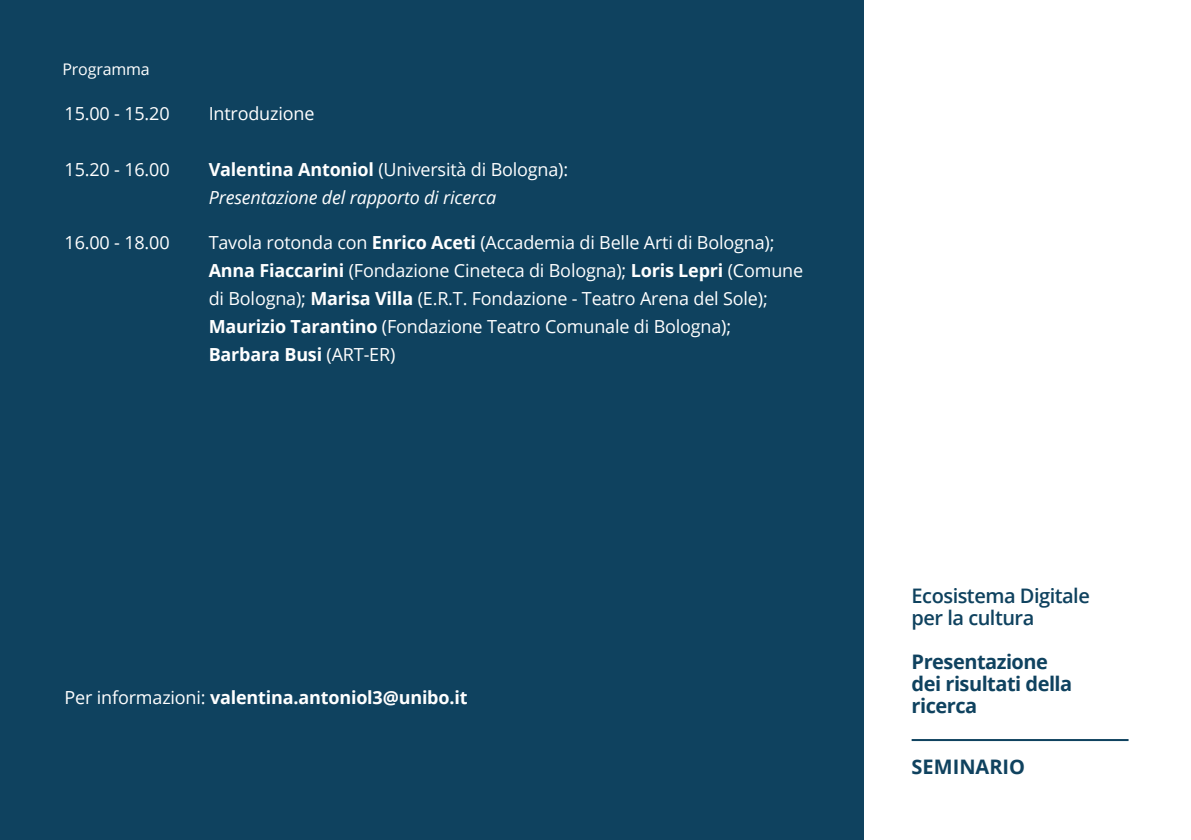
<style>
.page{position:relative;width:1191px;height:840px;background:#fff}
.page>*{position:absolute;margin:0;border:0;box-sizing:border-box;transform-origin:0 0}
.t1{font:700 20px/22px "Open Sans";letter-spacing:-.025em;color:#0f425f}
.t2{font:600 20px/22px "Open Sans";letter-spacing:-.025em;color:#0f425f}
.t3{font:700 20px "Open Sans";color:#0f425f}
.t4{font:18px/28px "Open Sans";letter-spacing:-.01em;color:#fff}
.t5{font:italic 18px/28px "Open Sans";letter-spacing:-.01em;color:#fff}
.t6{font:700 18px "Open Sans";letter-spacing:-.01em;color:#fff}
.t7{font:16px "Open Sans";letter-spacing:-.01em;color:#fff}
.s1{font-weight:700;font-style:normal}
.s2{font-style:normal}
.s3{font-weight:700}
.s4{font-weight:400}
</style>
<div class="page">
<div style="left:0;top:0;width:863px;height:839px;background:#0f425f"></div>
<hr style="left:911px;top:738px;width:217px;height:2px;background:#0f425f">
<p class="t7" style="left:62px;top:58px;width:89px">Programma</p>
<p class="t4" style="left:65px;top:99px;width:106px">15.00 - 15.20</p>
<p class="t4" style="left:209px;top:99px;width:107px">Introduzione</p>
<p class="t4" style="left:65px;top:155px;width:106px">15.20 - 16.00</p>
<p class="t5" style="left:209px;top:155px;width:361px"><span class="s1">Valentina Antoniol</span> <span class="s2">(Università di Bologna):<br></span>Presentazione del rapporto di ricerca</p>
<p class="t4" style="left:65px;top:228px;width:106px">16.00 - 18.00</p>
<p class="t4" style="left:209px;top:228px;width:596px">Tavola rotonda con <span class="s3">Enrico Aceti</span> (Accademia di Belle Arti di Bologna); <span class="s3">Anna Fiaccarini</span> (Fondazione Cineteca di Bologna); <span class="s3">Loris Lepri</span> (Comune di Bologna); <span class="s3">Marisa Villa</span> (E.R.T. Fondazione - Teatro Arena del Sole); <span class="s3">Maurizio Tarantino</span> (Fondazione Teatro Comunale di Bologna); <span class="s3">Barbara Busi</span> (ART-ER)</p>
<p class="t6" style="left:65px;top:684px;width:404px"><span class="s4">Per informazioni:</span> valentina.antoniol3@unibo.it</p>
<p class="t2" style="left:911px;top:583px;width:180px">Ecosistema Digitale per la cultura</p>
<p class="t1" style="left:911px;top:649px;width:162px">Presentazione dei risultati della ricerca</p>
<p class="t3" style="left:911px;top:751px;width:115px">SEMINARIO</p>
</div>
